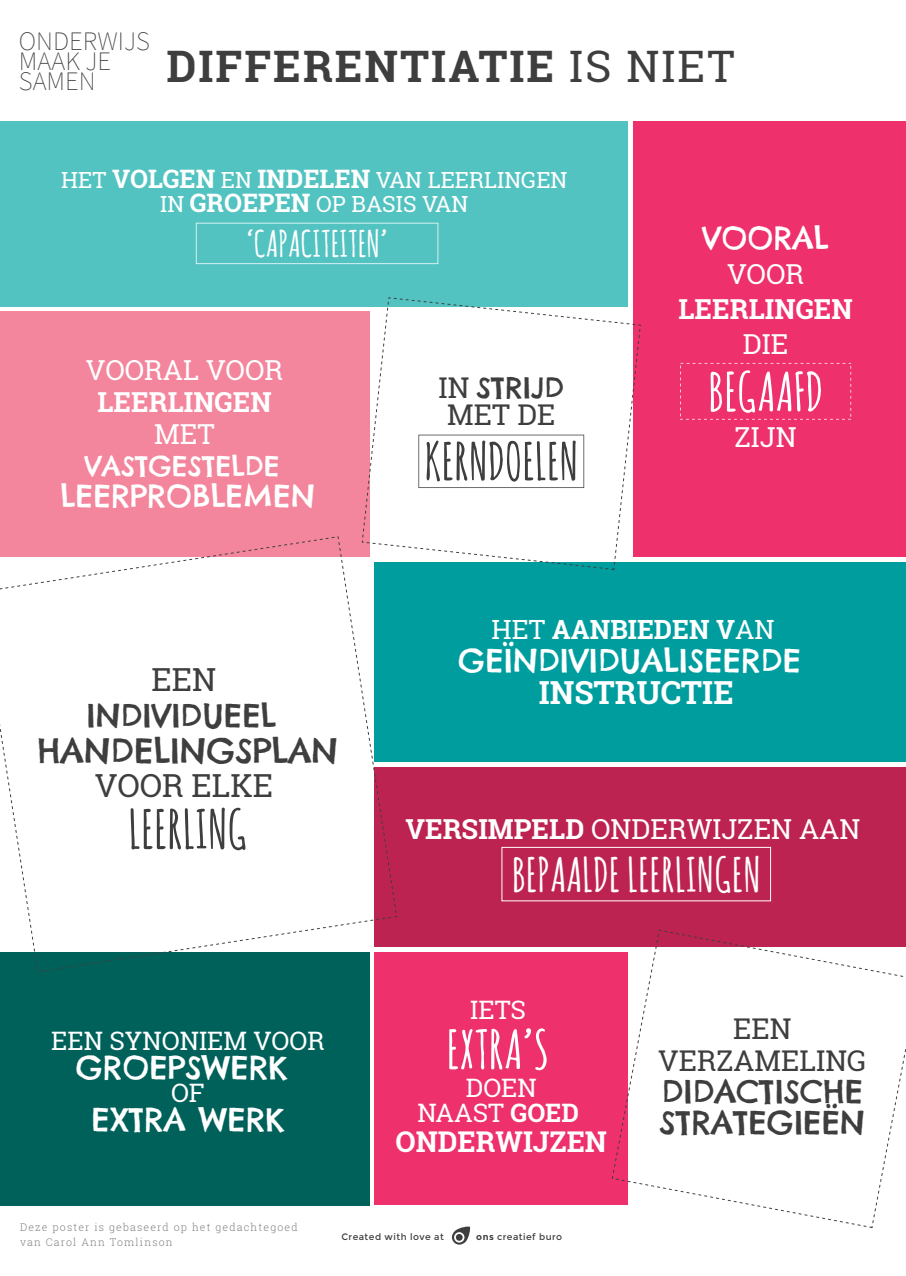
<style>
.page{position:relative;width:906px;height:1276px;background:#fff}
.page>*{position:absolute;margin:0;border:0;box-sizing:border-box;transform-origin:0 0}
.t1{font:700 52.95px "Amatic SC";color:#fff}
.t2{font:700 52.95px "Amatic SC";color:#3e3e3f}
.t3{font:700 50.78px "Amatic SC";color:#3e3e3f}
.t4{font:700 46.58px "Amatic SC";color:#fff}
.t5{font:700 43.42px "Roboto Slab";letter-spacing:.045em;color:#3e3e3f}
.t6{font:700 36px "Amatic SC";color:#fff}
.t7{font:33.9px "Chelsea Market";color:#3e3e3f}
.t8{font:31.72px "Chelsea Market";color:#fff}
.t9{font:31.72px/31.7px "Chelsea Market";color:#3e3e3f}
.t10{font:31.72px "Roboto Slab";color:#3e3e3f}
.t11{font:700 31.72px "Roboto Slab";color:#fff}
.t12{font:30.67px "Chelsea Market";color:#fff}
.t13{font:28.58px/31.7px "Roboto Slab";color:#3e3e3f;text-align:center}
.t14{font:700 28.58px "Roboto Slab";color:#fff}
.t15{font:28.58px "Chelsea Market";color:#3e3e3f}
.t16{font:27.53px "Roboto Slab";color:#fff}
.t17{font:700 27.53px "Roboto Slab";color:#fff}
.t18{font:27.53px "Chelsea Market";color:#fff}
.t19{font:200 26.7px/20px "Source Sans Pro";color:#3e3e3f}
.t20{font:700 26.47px "Roboto Slab";color:#fff}
.t21{font:25.42px/25.4px "Roboto Slab";color:#fff;text-align:center}
.t22{font:22.2px/24.4px "Roboto Slab";color:#fff;text-align:center}
.t23{font:300 10.57px/14.9px "Roboto Slab";letter-spacing:.11em;color:#808285}
.t24{font:9.15px "Montserrat";letter-spacing:.05em;color:#3e3e3f}
.s1{font-weight:400}
.s2{font-weight:700;font-size:25.42px}
.s3{font-family:"Roboto Slab"}
.s4{font-weight:700}
</style>
<div class="page">
<div style="left:0;top:121px;width:628px;height:185px;background:#53c3c1"></div>
<div style="left:633px;top:121px;width:273px;height:435px;background:#ee306c"></div>
<div style="left:375px;top:952px;width:253px;height:253px;background:#ee306c"></div>
<div style="left:0;top:311px;width:369px;height:245px;background:#f3869d"></div>
<div style="left:0;top:952px;width:369px;height:254px;background:#00615b"></div>
<div style="left:375px;top:562px;width:531px;height:199px;background:#009d9f"></div>
<div style="left:375px;top:767px;width:531px;height:179px;background:#bd2351"></div>
<svg style="left:196px;top:223px;width:242px;height:41px"></svg>
<svg style="left:452px;top:1226px;width:19px;height:19px"></svg>
<svg style="left:361px;top:297px;width:280px;height:273px"></svg>
<svg style="left:680px;top:363px;width:171px;height:56px"></svg>
<svg style="left:0;top:536px;width:397px;height:436px"></svg>
<div style="left:501px;top:847px;width:270px;height:54px;border:1px solid #fff"></div>
<svg style="left:611px;top:929px;width:295px;height:299px"></svg>
<h3 class="t19" style="left:19px;top:31px;width:133px">ONDERWIJS<br>MAAK JE<br>SAMEN</h3>
<h3 class="t5" style="left:167px;top:37px;width:570px">DIFFERENTIATIE <span class="s1">IS NIET</span></h3>
<h3 class="t22" style="left:61px;top:167px;width:508px">HET <span class="s2">VOLGEN</span> EN <span class="s2">INDELEN</span> VAN LEERLINGEN<br>IN <span class="s2">GROEPEN</span> OP BASIS VAN</h3>
<h3 class="t6" style="left:246px;top:218px;width:143px">‘CAPACITEITEN’</h3>
<h3 class="t16" style="left:86px;top:351px;width:199px">VOORAL VOOR</h3>
<h3 class="t17" style="left:97px;top:383px;width:176px">LEERLINGEN</h3>
<h3 class="t16" style="left:154px;top:415px;width:62px">MET</h3>
<h3 class="t18" style="left:85px;top:448px;width:196px">VASTGESTELDE</h3>
<h3 class="t12" style="left:61px;top:477px;width:256px">LEERPROBLEMEN</h3>
<h3 class="t15" style="left:438px;top:369px;width:127px"><span class="s3">IN</span> STRIJD</h3>
<h3 class="t13" style="left:447px;top:398px;width:110px">MET DE</h3>
<h2 class="t3" style="left:424px;top:425px;width:155px">KERNDOELEN</h2>
<h3 class="t12" style="left:702px;top:219px;width:128px">VOORAL</h3>
<h3 class="t16" style="left:727px;top:255px;width:79px">VOOR</h3>
<h3 class="t17" style="left:678px;top:290px;width:176px">LEERLINGEN</h3>
<h3 class="t16" style="left:743px;top:325px;width:47px">DIE</h3>
<h1 class="t1" style="left:708px;top:354px;width:117px">BEGAAFD</h1>
<h3 class="t16" style="left:734px;top:418px;width:64px">ZIJN</h3>
<h3 class="t10" style="left:152px;top:658px;width:66px">EEN</h3>
<h3 class="t9" style="left:86px;top:699px;width:191px">INDIVIDUEEL</h3>
<h3 class="t7" style="left:37px;top:729px;width:302px">HANDELINGSPLAN</h3>
<h3 class="t10" style="left:95px;top:763px;width:180px">VOOR ELKE</h3>
<h1 class="t2" style="left:128px;top:791px;width:121px">LEERLING</h1>
<h3 class="t21" style="left:51px;top:1027px;width:275px">EEN SYNONIEM VOOR</h3>
<h3 class="t8" style="left:76px;top:1047px;width:213px">GROEPSWERK</h3>
<h3 class="t21" style="left:171px;top:1080px;width:35px">OF</h3>
<h3 class="t8" style="left:92px;top:1099px;width:194px">EXTRA WERK</h3>
<h3 class="t20" style="left:491px;top:611px;width:285px"><span class="s1">HET</span> AANBIEDEN V<span class="s1">AN</span></h3>
<h3 class="t8" style="left:458px;top:639px;width:344px">GEÏNDIVIDUALISEERDE</h3>
<h3 class="t11" style="left:539px;top:671px;width:196px">INSTRUCTIE</h3>
<h3 class="t16" style="left:405px;top:810px;width:456px"><span class="s4">VERSIMPELD</span> ONDERWIJZEN AAN</h3>
<h3 class="t4" style="left:512px;top:841px;width:250px">BEPAALDE LEERLINGEN</h3>
<h3 class="t21" style="left:470px;top:997px;width:57px">IETS</h3>
<h1 class="t1" style="left:446px;top:1011px;width:104px">EXTRA’S</h1>
<h3 class="t21" style="left:417px;top:1074px;width:163px">DOEN<br>NAAST <span class="s4">GOED</span></h3>
<h3 class="t14" style="left:395px;top:1121px;width:213px">ONDERWIJZEN</h3>
<h3 class="t13" style="left:658px;top:1012px;width:210px">EEN<br>VERZAMELING</h3>
<h3 class="t9" style="left:659px;top:1075px;width:207px">DIDACTISCHE<br>STRATEGIEËN</h3>
<p class="t23" style="left:20px;top:1219px;width:279px">Deze poster is gebaseerd op het gedachtegoed van Carol Ann Tomlinson</p>
<p class="t24" style="left:341px;top:1231px;width:104px">Created with love at</p>
<p class="t24" style="left:476px;top:1231px;width:87px"><span class="s4">ons</span> creatief buro</p>
</div>
